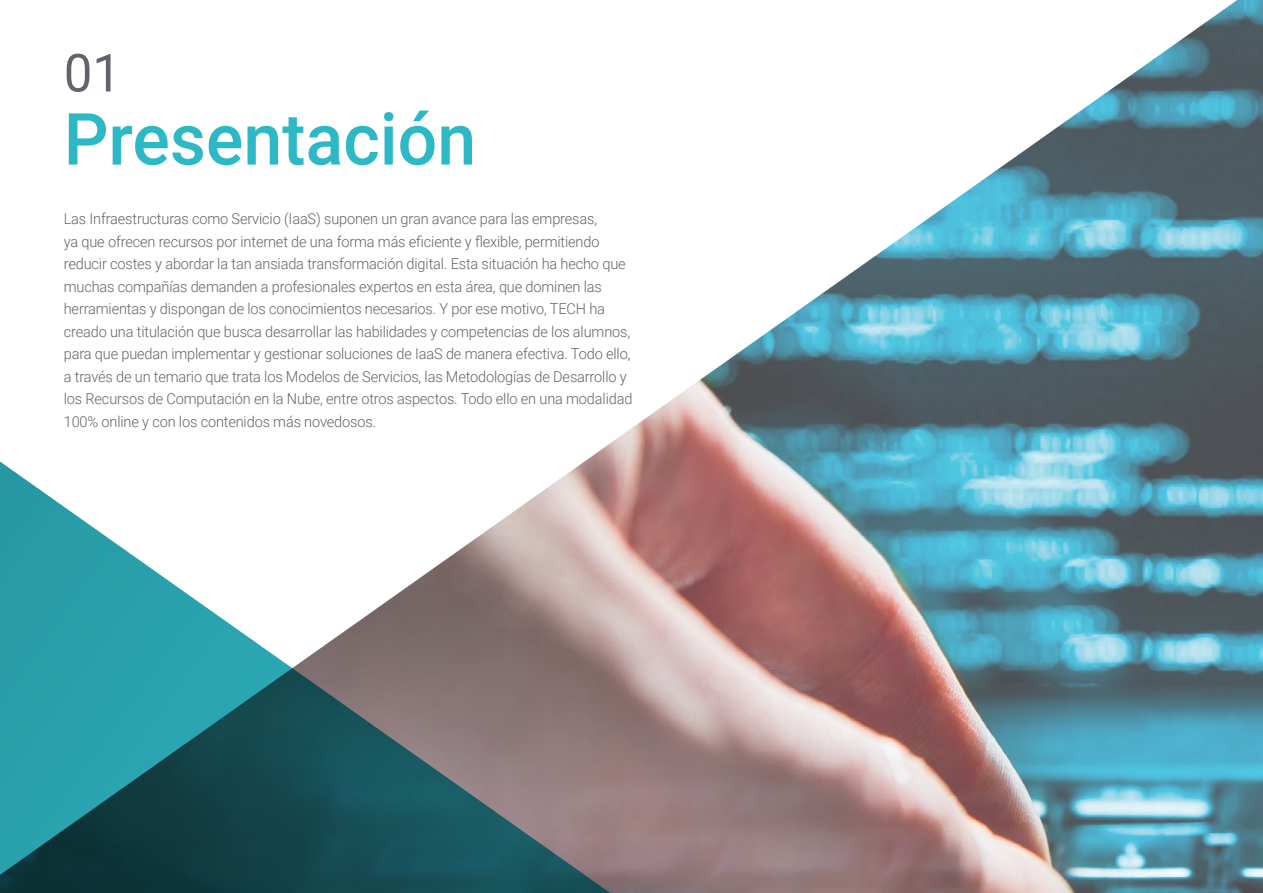
<style>
.page{position:relative;width:1263px;height:893px;background:#fff}
.page>*{position:absolute;margin:0;border:0;box-sizing:border-box;transform-origin:0 0}
.t1{font:500 72px "Roboto";color:#2db8c5}
.t2{font:52.5px "Roboto";color:#61646a}
.t3{font:300 15px/22.5px "Roboto";letter-spacing:-.01em;color:#61646a}
</style>
<div class="page">
<img style="left:607px;top:0;width:656px;height:893px">
<svg style="left:0;top:446px;width:640px;height:447px"></svg>
<h2 class="t2" style="left:64px;top:36px;width:59px">01</h2>
<h1 class="t1" style="left:64px;top:89px;width:414px">Presentación</h1>
<p class="t3" style="left:64px;top:207px;width:570px">Las Infraestructuras como Servicio (IaaS) suponen un gran avance para las empresas,<br>ya que ofrecen recursos por internet de una forma más eficiente y flexible, permitiendo reducir costes y abordar la tan ansiada transformación digital. Esta situación ha hecho que muchas compañías demanden a profesionales expertos en esta área, que dominen las herramientas y dispongan de los conocimientos necesarios. Y por ese motivo, TECH ha creado una titulación que busca desarrollar las habilidades y competencias de los alumnos, para que puedan implementar y gestionar soluciones de IaaS de manera efectiva. Todo ello, a través de un temario que trata los Modelos de Servicios, las Metodologías de Desarrollo y los Recursos de Computación en la Nube, entre otros aspectos. Todo ello en una modalidad 100% online y con los contenidos más novedosos.</p>
</div>
